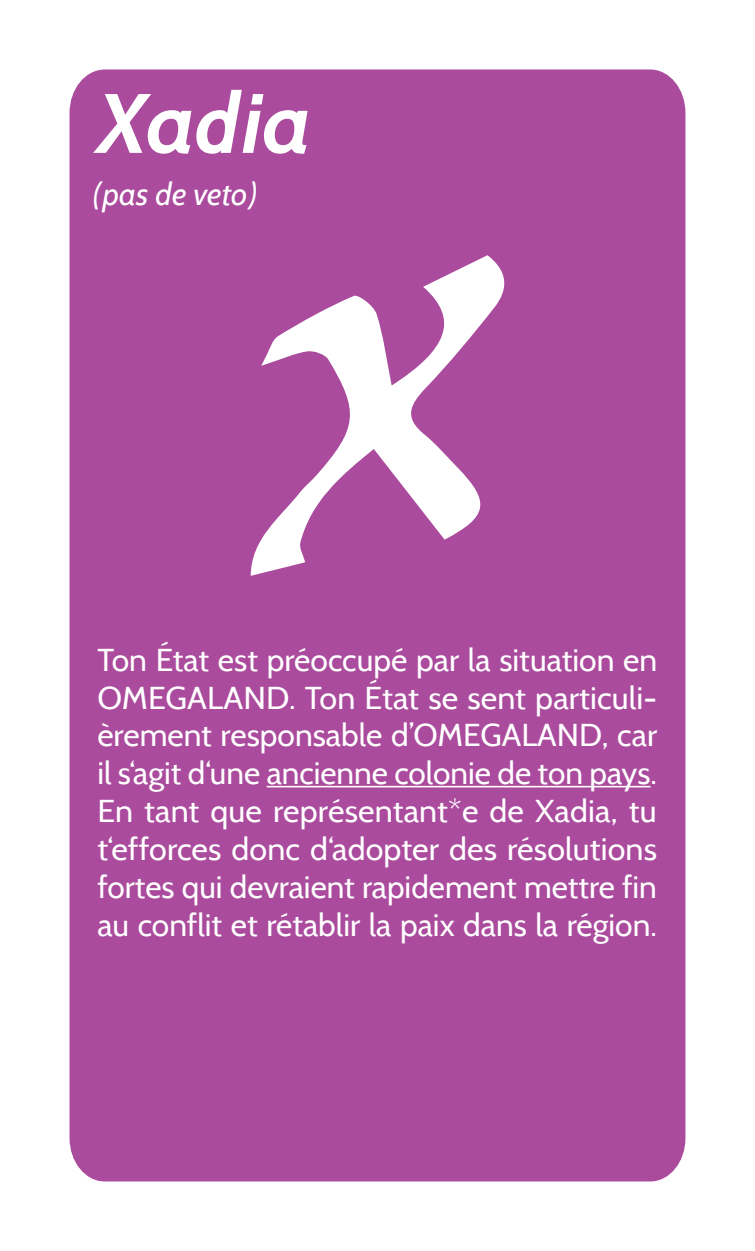
<style>
.page{position:relative;width:755px;height:1251px;background:#fff}
.page>*{position:absolute;margin:0;border:0;box-sizing:border-box;transform-origin:0 0}
.t1{font:italic 700 84px "Cabin";letter-spacing:-.005em;color:#fff}
.Blocksatz{font:31.5px/37.8px "Cabin";color:#fff;text-align:justify}
.t2{font:italic 31.5px "Cabin";color:#fff}
</style>
<div class="page">
<div style="left:69px;top:69px;width:617px;height:1113px;background:#aa4b9d"></div>
<svg style="left:250px;top:255px;width:258px;height:320px;fill:#aa4b9d"></svg>
<hr style="left:266px;top:785px;width:384px;height:2px;background:#fff">
<p class="t1" style="left:97px;top:73px;width:215px">Xadia</p>
<p class="t2" style="left:93px;top:175px;width:165px">(pas de veto)</p>
<p class="Blocksatz" style="left:97px;top:640px;width:561px">Ton État est préoccupé par la situation en OMEGALAND. Ton État se sent particuli&shy;èrement responsable d’OMEGALAND, car il s‘agit d‘une ancienne colonie de ton pays.<br>En tant que représentant*e de Xadia, tu t‘efforces donc d‘adopter des résolutions fortes qui devraient rapidement mettre fin au conflit et rétablir la paix dans la région.</p>
</div>
